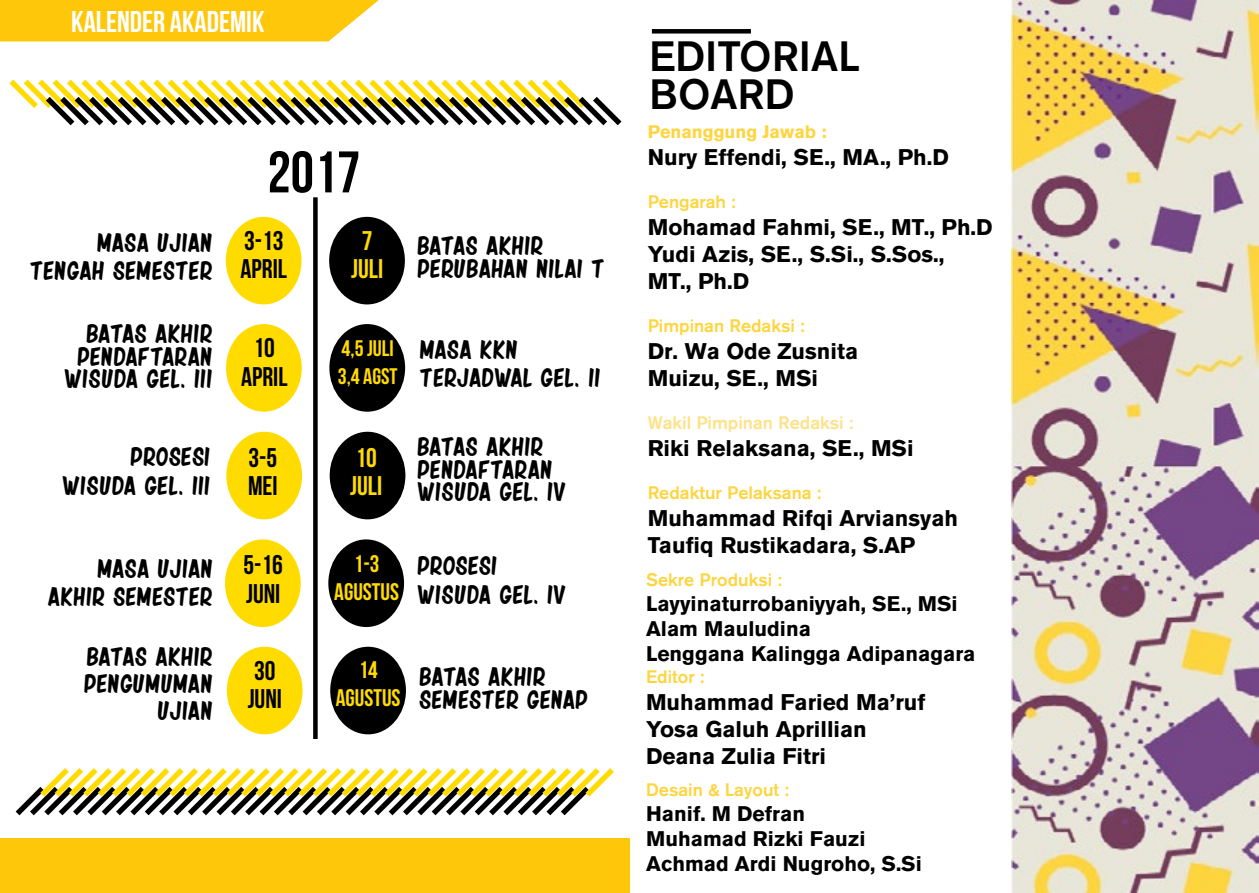
<style>
.page{position:relative;width:1259px;height:893px;background:#fff}
.page>*{position:absolute;margin:0;border:0;box-sizing:border-box;transform-origin:0 0}
.t1{font:58.5px "Bebas Neue";color:#000}
.t2{font:500 42px/37.5px "Akzidenz Grotesk BQ";color:#000}
.t3{font:30px "Bebas Neue";color:#fff}
.t4{font:27px/22.5px "fridaynight";color:#000;text-align:right}
.t5{font:27px/28.5px "Bebas Neue";color:#000}
.t6{font:27px/28.5px "Bebas Neue";color:#ffdb00;text-align:center}
.t7{font:24px/28.5px "Bebas Neue";color:#ffdb00;text-align:center}
.t8{font:700 22.5px/27px "Akzidenz Grotesk BQ";color:#000}
.t9{font:22.5px/28.5px "Bebas Neue";color:#ffdb00}
.t10{font:700 21px/25.2px "Akzidenz Grotesk BQ";color:#000}
.t11{font:500 18px "Akzidenz Grotesk BQ";color:#fed53e}
.t12{font:500 18px "Akzidenz Grotesk BQ";color:#fee288}
.t13{font:700 18px "Akzidenz Grotesk BQ";color:#fed53e}
</style>
<div class="page">
<div style="left:0;top:0;width:379px;height:41px;background:#ffc709"></div>
<div style="left:226px;top:217px;width:75px;height:87px;background:#ffdb00;border-radius:50%"></div>
<div style="left:329px;top:217px;width:76px;height:87px;background:#000;border-radius:50%"></div>
<div style="left:227px;top:647px;width:75px;height:87px;background:#ffdb00;border-radius:50%"></div>
<div style="left:330px;top:647px;width:76px;height:87px;background:#000;border-radius:50%"></div>
<div style="left:226px;top:432px;width:76px;height:87px;background:#ffdb00;border-radius:50%"></div>
<div style="left:330px;top:432px;width:75px;height:87px;background:#000;border-radius:50%"></div>
<div style="left:226px;top:324px;width:76px;height:88px;background:#ffdb00;border-radius:50%"></div>
<div style="left:329px;top:324px;width:76px;height:88px;background:#000;border-radius:50%"></div>
<div style="left:225px;top:539px;width:76px;height:88px;background:#ffdb00;border-radius:50%"></div>
<div style="left:328px;top:539px;width:76px;height:88px;background:#000;border-radius:50%"></div>
<div style="left:313px;top:197px;width:5px;height:542px;background:#000"></div>
<svg style="left:9px;top:79px;width:613px;height:47px"></svg>
<svg style="left:15px;top:768px;width:599px;height:48px"></svg>
<div style="left:652px;top:29px;width:99px;height:5px;background:#000"></div>
<img style="left:1011px;top:0;width:248px;height:893px">
<div style="left:0;top:839px;width:629px;height:54px;background:#ffc709"></div>
<p class="t3" style="left:71px;top:5px;width:195px">KALENDER AKADEMIK</p>
<p class="t4" style="left:30px;top:231px;width:184px;line-height:28.5px">MASA UJIAN<br>TENGAH SEMESTER</p>
<p class="t4" style="left:65px;top:326px;width:150px">BATAS AKHIR<br>PENDAFTARAN<br>WISUDA GEL. III</p>
<p class="t4" style="left:63px;top:446px;width:150px;line-height:28.5px">PROSESI<br>WISUDA GEL. III</p>
<p class="t4" style="left:48px;top:557px;width:167px;line-height:28.5px">MASA UJIAN<br>AKHIR SEMESTER</p>
<p class="t4" style="left:84px;top:646px;width:130px;line-height:27px">BATAS AKHIR<br>PENGUMUMAN<br>UJIAN</p>
<h1 class="t1" style="left:267px;top:140px;width:94px">2017</h1>
<p class="t5" style="left:241px;top:226px;width:48px">3-13<br>APRIL</p>
<p class="t6" style="left:351px;top:226px;width:33px">7<br>JULI</p>
<p class="t4" style="left:418px;top:238px;width:189px;text-align:left">BATAS AKHIR<br>PERUBAHAN NILAI T</p>
<p class="t5" style="left:241px;top:333px;width:48px;text-align:center">10<br>APRIL</p>
<p class="t9" style="left:338px;top:333px;width:61px">4,5 JULI<br>3,4 AGST</p>
<p class="t5" style="left:248px;top:443px;width:31px">3-5<br>MEI</p>
<p class="t6" style="left:350px;top:443px;width:33px;text-align:left">10<br>JULI</p>
<p class="t4" style="left:420px;top:338px;width:182px;line-height:28.5px;text-align:left">MASA KKN<br>TERJADWAL GEL. II</p>
<p class="t4" style="left:418px;top:439px;width:151px;text-align:left">BATAS AKHIR<br>PENDAFTARAN<br>WISUDA GEL. IV</p>
<p class="t5" style="left:243px;top:550px;width:41px">5-16<br>JUNI</p>
<p class="t7" style="left:334px;top:549px;width:66px">1-3<br>AGUSTUS</p>
<p class="t4" style="left:418px;top:555px;width:151px;line-height:28.5px;text-align:left">PROSESI<br>WISUDA GEL. IV</p>
<p class="t5" style="left:248px;top:656px;width:36px">30<br>JUNI</p>
<p class="t7" style="left:336px;top:655px;width:66px">14<br>AGUSTUS</p>
<p class="t4" style="left:420px;top:669px;width:170px;text-align:left">BATAS AKHIR<br>SEMESTER GENAP</p>
<h2 class="t2" style="left:649px;top:37px;width:212px">EDITORIAL<br>BOARD</h2>
<p class="t13" style="left:647px;top:121px;width:180px">Penanggung Jawab :</p>
<p class="t8" style="left:647px;top:143px;width:303px">Nury Effendi, SE., MA., Ph.D</p>
<p class="t11" style="left:647px;top:190px;width:90px">Pengarah :</p>
<p class="t8" style="left:647px;top:213px;width:346px">Mohamad Fahmi, SE., MT., Ph.D<br>Yudi Azis, SE., S.Si., S.Sos.,<br>MT., Ph.D</p>
<p class="t11" style="left:647px;top:315px;width:158px">Pimpinan Redaksi :</p>
<p class="t8" style="left:647px;top:338px;width:212px">Dr. Wa Ode Zusnita<br>Muizu, SE., MSi</p>
<p class="t12" style="left:647px;top:412px;width:207px">Wakil Pimpinan Redaksi :</p>
<p class="t8" style="left:647px;top:435px;width:267px">Riki Relaksana, SE., MSi</p>
<p class="t11" style="left:647px;top:482px;width:175px">Redaktur Pelaksana :</p>
<p class="t8" style="left:647px;top:505px;width:312px">Muhammad Rifqi Arviansyah<br>Taufiq Rustikadara, S.AP</p>
<p class="t11" style="left:646px;top:568px;width:137px">Sekre Produksi :</p>
<p class="t10" style="left:646px;top:591px;width:331px">Layyinaturrobaniyyah, SE., MSi<br>Alam Mauludina<br>Lenggana Kalingga Adipanagara</p>
<p class="t11" style="left:646px;top:666px;width:60px">Editor :</p>
<p class="t8" style="left:646px;top:689px;width:281px">Muhammad Faried Ma’ruf<br>Yosa Galuh Aprillian<br>Deana Zulia Fitri</p>
<p class="t11" style="left:646px;top:778px;width:144px">Desain &amp; Layout :</p>
<p class="t10" style="left:646px;top:801px;width:277px">Hanif. M Defran<br>Muhamad Rizki Fauzi<br>Achmad Ardi Nugroho, S.Si</p>
</div>
